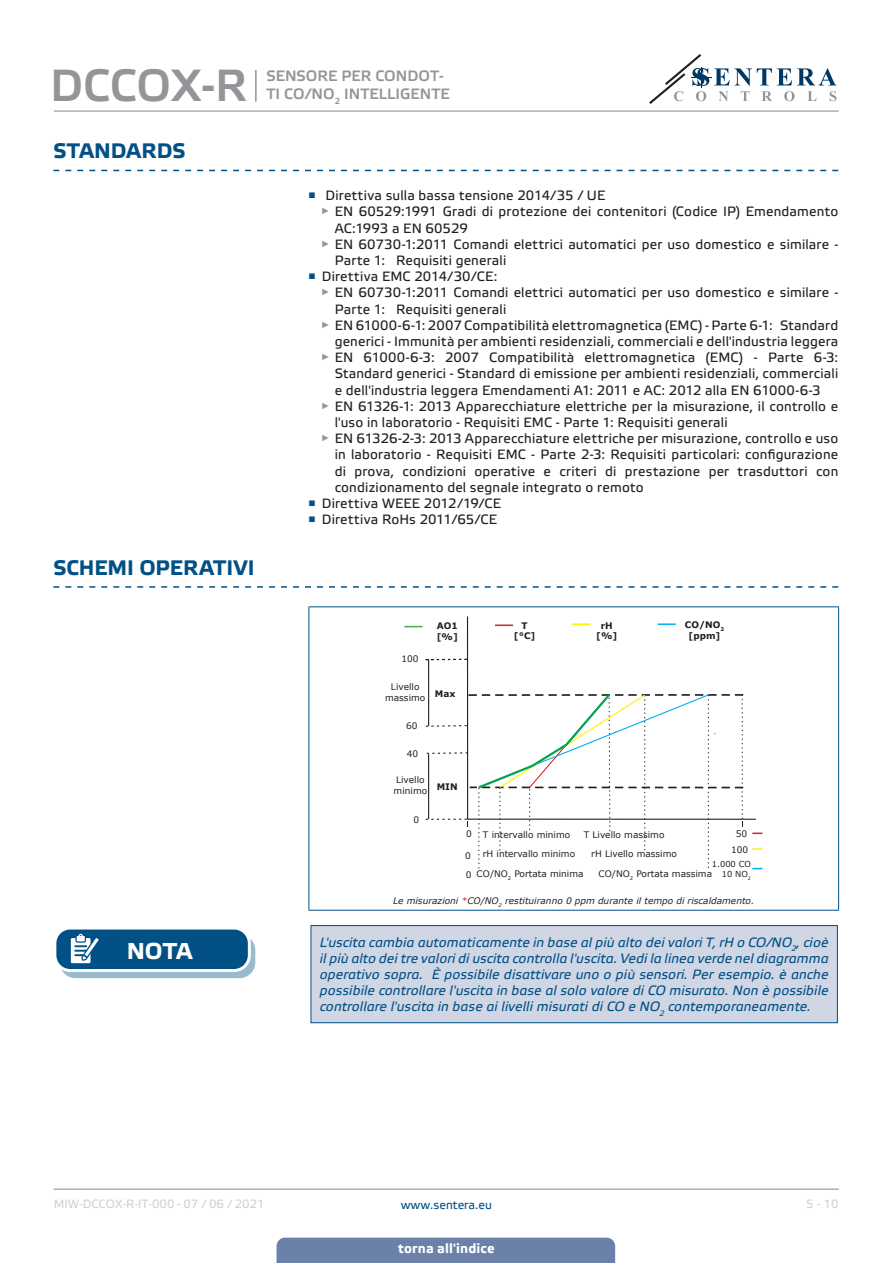
<style>
.page{position:relative;width:893px;height:1263px;background:#fff}
.page>*{position:absolute;margin:0;border:0;box-sizing:border-box;transform-origin:0 0}
.t1{font:45px "Etelka Medium Pro";color:#939598}
.t2{font:700 22.95px "Etelka Text Pro";color:#fff}
.t3{font:700 21px "Etelka Text Pro";letter-spacing:.005em;color:#015186}
.t4{font:15px/18px "Etelka Medium Pro";color:#939598}
.t5{font:13.5px/16.2px "Etelka Text Pro";letter-spacing:.015em;color:#231f20}
.attention{font:italic 13.5px/16.2px "Etelka Text Pro";letter-spacing:.01em;color:#015186;text-align:justify}
.t6{font:700 13.5px "Etelka Text Pro";letter-spacing:.01em;color:#fff}
.t7{font:12px "Etelka Text Pro";color:#d1d2d4}
.t8{font:12px "Etelka Text Pro";color:#015186}
.Body_text{font:9px/10.8px "Verdana";color:#231f20;text-align:center}
.t9{font:italic 9px "Verdana";color:#231f20}
.Body_text-2{font:700 9px/10.8px "Verdana";color:#231f20;text-align:center}
.Body_text-3{font:8.25px "Verdana";color:#231f20}
.s1{color:#d1232a}
</style>
<div class="page">
<hr style="left:54px;top:111px;width:785px;height:1px;background:#939598">
<hr style="left:54px;top:1188px;width:785px;height:2px;background:#939598">
<svg style="left:649px;top:54px;width:187px;height:50px"></svg>
<div style="left:277px;top:1237px;width:338px;height:26px;background:#6c81aa"></div>
<hr style="left:255px;top:70px;width:2px;height:32px;background:#939598">
<svg style="left:53px;top:170px;width:785px;height:1px"></svg>
<svg style="left:53px;top:586px;width:785px;height:2px"></svg>
<hr style="left:308px;top:606px;width:531px;height:1px;background:#015186">
<hr style="left:308px;top:607px;width:1px;height:303px;background:#015186">
<hr style="left:838px;top:607px;width:1px;height:303px;background:#015186">
<hr style="left:308px;top:910px;width:531px;height:1px;background:#015186">
<svg style="left:425px;top:658px;width:318px;height:210px"></svg>
<svg style="left:404px;top:626px;width:18px;height:1px"></svg>
<svg style="left:495px;top:624px;width:18px;height:2px"></svg>
<svg style="left:572px;top:623px;width:18px;height:2px"></svg>
<svg style="left:752px;top:832px;width:10px;height:2px"></svg>
<svg style="left:752px;top:848px;width:10px;height:2px"></svg>
<svg style="left:658px;top:623px;width:18px;height:2px"></svg>
<div style="left:311px;top:925px;width:526px;height:98px;background:#d1d6e4"></div>
<div style="left:311px;top:925px;width:527px;height:98px;border:1px solid #015186"></div>
<div style="left:60px;top:935px;width:195px;height:42px;background:#9abacf;border-radius:15px"></div>
<div style="left:60px;top:934px;width:195px;height:44px;border:1px solid #015186;border-radius:15px"></div>
<div style="left:55px;top:928px;width:194px;height:42px;background:#015186;border-radius:15px"></div>
<div style="left:53px;top:926px;width:198px;height:46px;border:3px solid #fff;border-radius:15px"></div>
<svg style="left:71px;top:934px;width:33px;height:37px"></svg>
<h1 class="t1" style="left:50px;top:61px;width:198px">DCCOX-R</h1>
<p class="t4" style="left:266px;top:67px;width:185px">SENSORE PER CONDOT-<br>TI CO/NO<sub>2</sub> INTELLIGENTE</p>
<p class="t3" style="left:53px;top:140px;width:134px">STANDARDS</p>
<p class="t5" style="left:308px;top:188px;width:298px"><sup>■</sup> Direttiva sulla bassa tensione 2014/35 / UE</p>
<p class="t5" style="left:335px;top:204px;width:505px;text-indent:-13px"><sup>►</sup> EN 60529:1991 Gradi di protezione dei contenitori (Codice IP) Emendamento<br>AC:1993 a EN 60529</p>
<p class="t5" style="left:335px;top:237px;width:505px;text-indent:-13px"><sup>►</sup> EN 60730-1:2011 Comandi elettrici automatici per uso domestico e similare -<br>Parte 1: Requisiti generali</p>
<p class="t5" style="left:308px;top:269px;width:190px"><sup>■</sup> Direttiva EMC 2014/30/CE:</p>
<p class="t5" style="left:335px;top:285px;width:505px;text-indent:-13px"><sup>►</sup> EN 60730-1:2011 Comandi elettrici automatici per uso domestico e similare -<br>Parte 1: Requisiti generali</p>
<p class="t5" style="left:321px;top:318px;width:519px;text-align:right"><sup>►</sup> EN 61000-6-1: 2007 Compatibilità elettromagnetica (EMC) - Parte 6-1: Standard generici - Immunità per ambienti residenziali, commerciali e dell'industria leggera</p>
<p class="t5" style="left:335px;top:350px;width:505px;text-align:justify;text-indent:-13px"><sup>►</sup> EN 61000-6-3: 2007 Compatibilità elettromagnetica (EMC) - Parte 6-3:<br>Standard generici - Standard di emissione per ambienti residenziali, commerciali e dell'industria leggera Emendamenti A1: 2011 e AC: 2012 alla EN 61000-6-3</p>
<p class="t5" style="left:335px;top:399px;width:505px;text-indent:-13px"><sup>►</sup> EN 61326-1: 2013 Apparecchiature elettriche per la misurazione, il controllo e l'uso in laboratorio - Requisiti EMC - Parte 1: Requisiti generali</p>
<p class="t5" style="left:335px;top:431px;width:505px;text-align:justify;text-indent:-13px"><sup>►</sup> EN 61326-2-3: 2013 Apparecchiature elettriche per misurazione, controllo e uso in laboratorio - Requisiti EMC - Parte 2-3: Requisiti particolari: configurazione di prova, condizioni operative e criteri di prestazione per trasduttori con condizionamento del segnale integrato o remoto</p>
<p class="t5" style="left:308px;top:496px;width:194px"><sup>■</sup> Direttiva WEEE 2012/19/CE</p>
<p class="t5" style="left:308px;top:512px;width:190px"><sup>■</sup> Direttiva RoHs 2011/65/CE</p>
<p class="t3" style="left:53px;top:556px;width:203px">SCHEMI OPERATIVI</p>
<p class="t2" style="left:127px;top:938px;width:67px">NOTA</p>
<p class="Body_text" style="left:401px;top:653px;width:19px">100</p>
<p class="Body_text" style="left:385px;top:682px;width:42px">Livello massimo</p>
<p class="Body_text" style="left:406px;top:720px;width:13px">60</p>
<p class="Body_text" style="left:407px;top:748px;width:13px">40</p>
<p class="Body_text" style="left:394px;top:774px;width:35px;text-align:left">Livello minimo</p>
<p class="Body_text" style="left:413px;top:814px;width:7px">0</p>
<p class="Body_text-2" style="left:437px;top:620px;width:23px">AO1</p>
<p class="Body_text-2" style="left:437px;top:631px;width:23px">[%]</p>
<p class="Body_text-2" style="left:435px;top:688px;width:22px">Max</p>
<p class="Body_text-2" style="left:514px;top:620px;width:23px">T [°C]</p>
<p class="Body_text-2" style="left:685px;top:619px;width:41px">CO/NO<sub>2 </sub>[ppm]</p>
<p class="Body_text-2" style="left:596px;top:620px;width:23px">rH [%]</p>
<p class="Body_text-2" style="left:437px;top:781px;width:23px">MIN</p>
<p class="Body_text" style="left:466px;top:828px;width:7px">0</p>
<p class="Body_text" style="left:465px;top:850px;width:7px">0</p>
<p class="Body_text" style="left:466px;top:869px;width:7px">0</p>
<p class="Body_text" style="left:477px;top:868px;width:108px">CO/NO<sub>2</sub> Portata minima</p>
<p class="Body_text" style="left:599px;top:868px;width:115px">CO/NO<sub>2</sub> Portata massima</p>
<p class="Body_text" style="left:736px;top:828px;width:13px">50</p>
<p class="Body_text" style="left:731px;top:844px;width:19px">100</p>
<p class="Body_text-3" style="left:712px;top:859px;width:41px">1.000 CO</p>
<p class="Body_text-3" style="left:722px;top:868px;width:31px">10 NO<sub>2</sub></p>
<p class="Body_text" style="left:483px;top:829px;width:89px">T intervallo minimo</p>
<p class="Body_text" style="left:584px;top:829px;width:82px">T Livello massimo</p>
<p class="Body_text" style="left:591px;top:848px;width:87px">rH Livello massimo</p>
<p class="Body_text" style="left:483px;top:848px;width:94px">rH intervallo minimo</p>
<p class="t9" style="left:393px;top:895px;width:363px">Le misurazioni <span class="s1">*</span>CO/NO<sub>2</sub> restituiranno 0 ppm durante il tempo di riscaldamento.</p>
<p class="attention" style="left:320px;top:935px;width:510px">L'uscita cambia automaticamente in base al più alto dei valori T, rH o CO/NO<sub>2</sub>, cioè il più alto dei tre valori di uscita controlla l'uscita. Vedi la linea verde nel diagramma operativo sopra. È possibile disattivare uno o più sensori. Per esempio. è anche possibile controllare l'uscita in base al solo valore di CO misurato. Non è possibile controllare l'uscita in base ai livelli misurati di CO e NO<sub>2</sub> contemporaneamente.</p>
<p class="t7" style="left:54px;top:1197px;width:212px">MIW-DCCOX-R-IT-000 - 07 / 06 / 2021</p>
<p class="t8" style="left:401px;top:1198px;width:93px">www.sentera.eu</p>
<p class="t7" style="left:806px;top:1197px;width:34px">5 - 10</p>
<p class="t6" style="left:398px;top:1240px;width:98px">torna all'indice</p>
</div>
